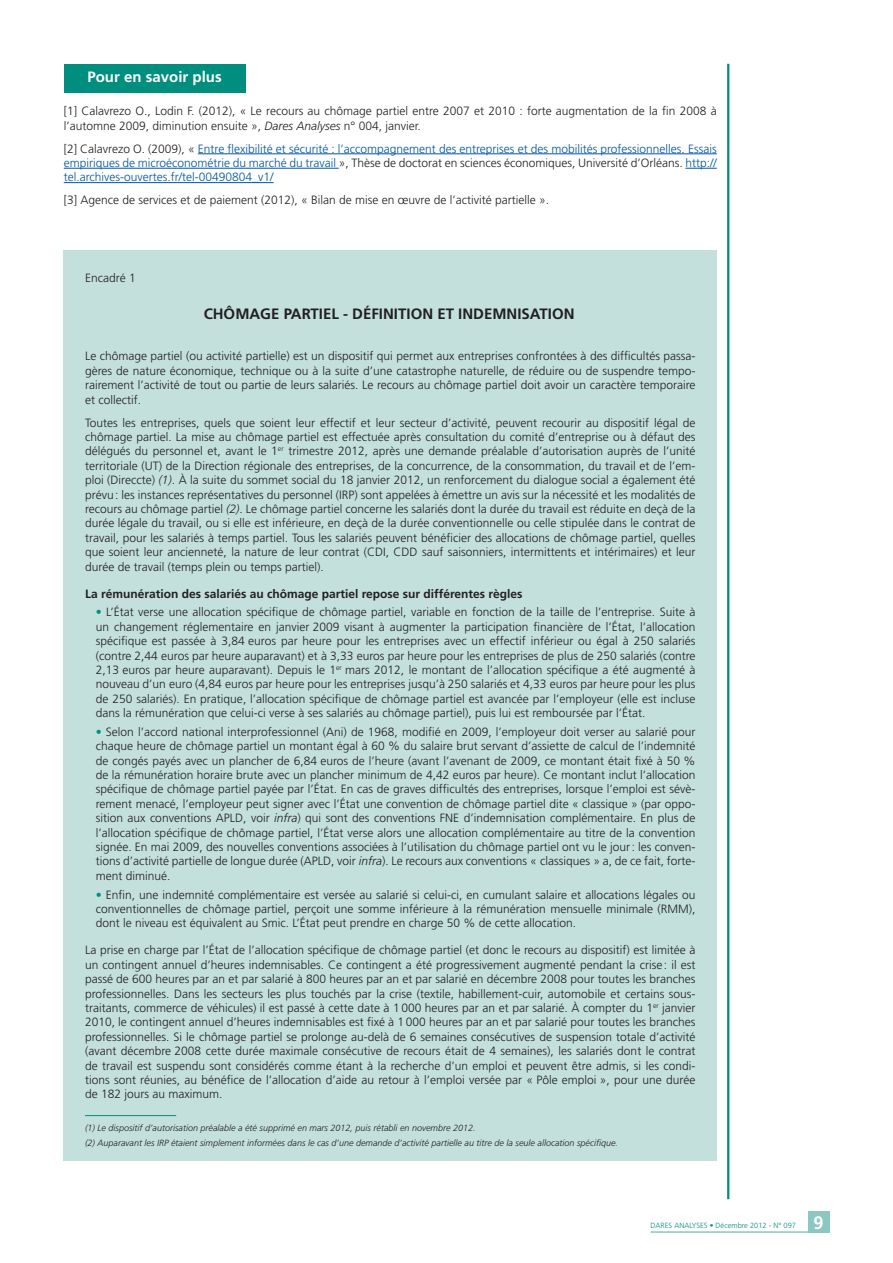
<style>
.page{position:relative;width:893px;height:1263px;background:#fff}
.page>*{position:absolute;margin:0;border:0;box-sizing:border-box;transform-origin:0 0}
.t1{font:700 18px "Frutiger";color:#fff}
.t2{font:700 15px "Frutiger";color:#231f20}
.t3{font:700 15px "Frutiger";color:#fff}
.t4{font:300 12px/14.4px "Frutiger";color:#231f20;text-align:justify}
.t5{font:300 12px/14.4px "Frutiger";color:#0155a5;text-align:justify}
.t6{font:700 12px "Frutiger";color:#231f20}
.t7{font:italic 300 9px/15px "Frutiger";color:#231f20}
.t8{font:300 7.5px "Frutiger";color:#008e7f}
.s1{font-style:italic}
.s2{color:#231f20}
.s3{color:#008e7f}
</style>
<div class="page">
<hr style="left:727px;top:64px;width:2px;height:1135px;background:#008e7f">
<div style="left:808px;top:1211px;width:21px;height:22px;background:#8cc7c2"></div>
<hr style="left:651px;top:1231px;width:178px;height:2px;background:#8cc7c2">
<div style="left:64px;top:64px;width:181px;height:29px;background:#008e7f"></div>
<hr style="left:198px;top:153px;width:519px;height:1px;background:#0155a5">
<hr style="left:64px;top:168px;width:275px;height:1px;background:#0155a5">
<hr style="left:685px;top:168px;width:32px;height:1px;background:#0155a5">
<hr style="left:64px;top:182px;width:210px;height:1px;background:#0155a5">
<div style="left:64px;top:251px;width:653px;height:910px;background:#c3e0dd"></div>
<hr style="left:85px;top:1115px;width:91px;height:1px;background:#008e7f">
<p class="t3" style="left:87px;top:68px;width:136px">Pour en savoir plus</p>
<p class="t4" style="left:64px;top:104px;width:654px">[1] Calavrezo O., Lodin F. (2012), « Le recours au chômage partiel entre 2007 et 2010 : forte augmentation de la fin 2008 à l’automne 2009, diminution ensuite », <span class="s1">Dares Analyses</span> n° 004, janvier.</p>
<p class="t5" style="left:64px;top:141px;width:654px"><span class="s2">[2] Calavrezo O. (2009), «</span> Entre flexibilité et sécurité : l’accompagnement des entreprises et des mobilités professionnelles. Essais empiriques de microéconométrie du marché du travail <span class="s2">», Thèse de doctorat en sciences économiques, Université d’Orléans.</span> http:// tel.archives-ouvertes.fr/tel-00490804_v1/</p>
<p class="t4" style="left:64px;top:193px;width:487px">[3] Agence de services et de paiement (2012), « Bilan de mise en œuvre de l’activité partielle ».</p>
<p class="t4" style="left:85px;top:271px;width:52px">Encadré 1</p>
<p class="t2" style="left:204px;top:305px;width:89px">Chômage partiel</p>
<p class="t2" style="left:343px;top:305px;width:19px">- définition</p>
<p class="t2" style="left:437px;top:305px;width:31px">et indemnisation</p>
<p class="t4" style="left:85px;top:349px;width:612px">Le chômage partiel (ou activité partielle) est un dispositif qui permet aux entreprises confrontées à des difficultés passa&shy;gères de nature économique, technique ou à la suite d’une catastrophe naturelle, de réduire ou de suspendre tempo&shy;rairement l’activité de tout ou partie de leurs salariés. Le recours au chômage partiel doit avoir un caractère temporaire et collectif.</p>
<p class="t4" style="left:85px;top:415px;width:612px">Toutes les entreprises, quels que soient leur effectif et leur secteur d’activité, peuvent recourir au dispositif légal de chômage partiel. La mise au chômage partiel est effectuée après consultation du comité d’entreprise ou à défaut des délégués du personnel et, avant le 1<sup>er</sup> trimestre 2012, après une demande préalable d’autorisation auprès de l’unité territoriale (UT) de la Direction régionale des entreprises, de la concurrence, de la consommation, du travail et de l’em&shy;ploi (Direccte) <span class="s1">(1)</span>. À la suite du sommet social du 18 janvier 2012, un renforcement du dialogue social a également été prévu: les instances représentatives du personnel (IRP) sont appelées à émettre un avis sur la nécessité et les modalités de recours au chômage partiel <span class="s1">(2)</span>. Le chômage partiel concerne les salariés dont la durée du travail est réduite en deçà de la durée légale du travail, ou si elle est inférieure, en deçà de la durée conventionnelle ou celle stipulée dans le contrat de travail, pour les salariés à temps partiel. Tous les salariés peuvent bénéficier des allocations de chômage partiel, quelles que soient leur ancienneté, la nature de leur contrat (CDI, CDD sauf saisonniers, intermittents et intérimaires) et leur durée de travail (temps plein ou temps partiel).</p>
<p class="t6" style="left:85px;top:586px;width:439px">La rémunération des salariés au chômage partiel repose sur différentes règles</p>
<p class="t4" style="left:96px;top:605px;width:601px"><span class="s3">•</span> L’État verse une allocation spécifique de chômage partiel, variable en fonction de la taille de l’entreprise. Suite à un changement réglementaire en janvier 2009 visant à augmenter la participation financière de l’État, l’allocation spécifique est passée à 3,84 euros par heure pour les entreprises avec un effectif inférieur ou égal à 250 salariés (contre 2,44 euros par heure auparavant) et à 3,33 euros par heure pour les entreprises de plus de 250 salariés (contre 2,13 euros par heure auparavant). Depuis le 1<sup>er</sup> mars 2012, le montant de l’allocation spécifique a été augmenté à nouveau d’un euro (4,84 euros par heure pour les entreprises jusqu’à 250 salariés et 4,33 euros par heure pour les plus de 250 salariés). En pratique, l’allocation spécifique de chômage partiel est avancée par l’employeur (elle est incluse dans la rémunération que celui-ci verse à ses salariés au chômage partiel), puis lui est remboursée par l’État.</p>
<p class="t4" style="left:96px;top:725px;width:601px"><span class="s3">•</span> Selon l’accord national interprofessionnel (Ani) de 1968, modifié en 2009, l’employeur doit verser au salarié pour chaque heure de chômage partiel un montant égal à 60 % du salaire brut servant d’assiette de calcul de l’indemnité de congés payés avec un plancher de 6,84 euros de l’heure (avant l’avenant de 2009, ce montant était fixé à 50 % de la rémunération horaire brute avec un plancher minimum de 4,42 euros par heure). Ce montant inclut l’allocation spécifique de chômage partiel payée par l’État. En cas de graves difficultés des entreprises, lorsque l’emploi est sévè&shy;rement menacé, l’employeur peut signer avec l’État une convention de chômage partiel dite « classique » (par oppo&shy;sition aux conventions APLD, voir <span class="s1">infra</span>) qui sont des conventions FNE d’indemnisation complémentaire. En plus de l’allocation spécifique de chômage partiel, l’État verse alors une allocation complémentaire au titre de la convention signée. En mai 2009, des nouvelles conventions associées à l’utilisation du chômage partiel ont vu le jour: les conven&shy;tions d’activité partielle de longue durée (APLD, voir <span class="s1">infra</span>). Le recours aux conventions « classiques » a, de ce fait, forte&shy;ment diminué.</p>
<p class="t4" style="left:96px;top:887px;width:601px"><span class="s3">•</span> Enfin, une indemnité complémentaire est versée au salarié si celui-ci, en cumulant salaire et allocations légales ou conventionnelles de chômage partiel, perçoit une somme inférieure à la rémunération mensuelle minimale (RMM), dont le niveau est équivalent au Smic. L’État peut prendre en charge 50 % de cette allocation.</p>
<p class="t4" style="left:85px;top:943px;width:612px">La prise en charge par l’État de l’allocation spécifique de chômage partiel (et donc le recours au dispositif) est limitée à un contingent annuel d’heures indemnisables. Ce contingent a été progressivement augmenté pendant la crise : il est passé de 600 heures par an et par salarié à 800 heures par an et par salarié en décembre 2008 pour toutes les branches professionnelles. Dans les secteurs les plus touchés par la crise (textile, habillement-cuir, automobile et certains sous&shy;traitants, commerce de véhicules) il est passé à cette date à 1000 heures par an et par salarié. À compter du 1<sup>er</sup> janvier 2010, le contingent annuel d’heures indemnisables est fixé à 1000 heures par an et par salarié pour toutes les branches professionnelles. Si le chômage partiel se prolonge au-delà de 6 semaines consécutives de suspension totale d’activité (avant décembre 2008 cette durée maximale consécutive de recours était de 4 semaines), les salariés dont le contrat de travail est suspendu sont considérés comme étant à la recherche d’un emploi et peuvent être admis, si les condi&shy;tions sont réunies, au bénéfice de l’allocation d’aide au retour à l’emploi versée par « Pôle emploi », pour une durée de 182 jours au maximum.</p>
<p class="t7" style="left:85px;top:1120px;width:535px">(1) Le dispositif d’autorisation préalable a été supprimé en mars 2012, puis rétabli en novembre 2012.<br>(2) Auparavant les IRP étaient simplement informées dans le cas d’une demande d’activité partielle au titre de la seule allocation spécifique.</p>
<p class="t8" style="left:651px;top:1221px;width:147px">DARES ANALYSES • Décembre 2012 - N° 097</p>
<h1 class="t1" style="left:813px;top:1212px;width:12px">9</h1>
</div>
